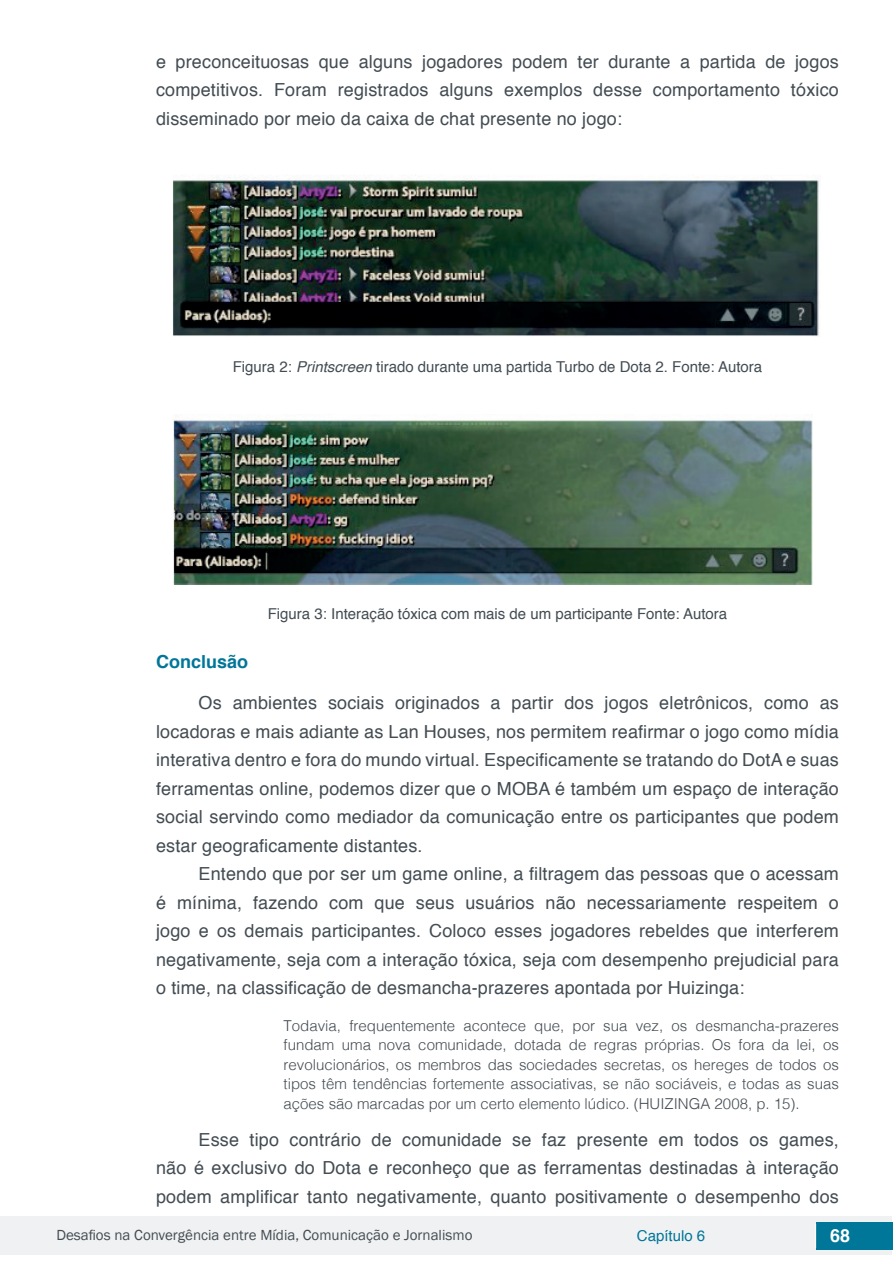
<style>
.page{position:relative;width:893px;height:1263px;background:#fff}
.page>*{position:absolute;margin:0;border:0;box-sizing:border-box;transform-origin:0 0}
.t1{font:18px/28.5px "Helvetica";letter-spacing:.01em;color:#434c52;text-align:justify}
.t2{font:700 18px "Helvetica";color:#007699}
.t3{font:700 18px "Helvetica";color:#fff}
.t4{font:300 15px/19.5px "Helvetica";color:#434c52;text-align:justify}
.t5{font:15px "Helvetica";color:#434c52}
.t6{font:15px "Franklin Gothic";color:#434c52}
.t7{font:15px "Helvetica";color:#007699}
.s1{font-style:italic}
</style>
<div class="page">
<div style="left:1px;top:1216px;width:891px;height:38px;background:#f0f1f2"></div>
<div style="left:816px;top:1222px;width:77px;height:27px;background:#007699"></div>
<svg style="left:815px;top:1224px;width:1px;height:24px"></svg>
<img style="left:173px;top:176px;width:646px;height:161px">
<img style="left:173px;top:415px;width:640px;height:169px">
<p class="t1" style="left:156px;top:47px;width:684px">e preconceituosas que alguns jogadores podem ter durante a partida de jogos competitivos. Foram registrados alguns exemplos desse comportamento tóxico disseminado por meio da caixa de chat presente no jogo:</p>
<p class="t5" style="left:233px;top:355px;width:531px">Figura 2: <span class="s1">Printscreen</span> tirado durante uma partida Turbo de Dota 2. Fonte: Autora</p>
<p class="t5" style="left:268px;top:602px;width:461px">Figura 3: Interação tóxica com mais de um participante Fonte: Autora</p>
<p class="t2" style="left:156px;top:647px;width:94px">Conclusão</p>
<p class="t1" style="left:156px;top:689px;width:684px;text-indent:43px">Os ambientes sociais originados a partir dos jogos eletrônicos, como as locadoras e mais adiante as Lan Houses, nos permitem reafirmar o jogo como mídia interativa dentro e fora do mundo virtual. Especificamente se tratando do DotA e suas ferramentas online, podemos dizer que o MOBA é também um espaço de interação social servindo como mediador da comunicação entre os participantes que podem estar geograficamente distantes.</p>
<p class="t1" style="left:156px;top:860px;width:684px;text-indent:43px">Entendo que por ser um game online, a filtragem das pessoas que o acessam é mínima, fazendo com que seus usuários não necessariamente respeitem o jogo e os demais participantes. Coloco esses jogadores rebeldes que interferem negativamente, seja com a interação tóxica, seja com desempenho prejudicial para o time, na classificação de desmancha-prazeres apontada por Huizinga:</p>
<p class="t4" style="left:284px;top:1015px;width:557px">Todavia, frequentemente acontece que, por sua vez, os desmancha-prazeres fundam uma nova comunidade, dotada de regras próprias. Os fora da lei, os revolucionários, os membros das sociedades secretas, os hereges de todos os tipos têm tendências fortemente associativas, se não sociáveis, e todas as suas ações são marcadas por um certo elemento lúdico. (HUIZINGA 2008, p. 15).</p>
<p class="t1" style="left:156px;top:1126px;width:684px;text-indent:43px">Esse tipo contrário de comunidade se faz presente em todos os games, não é exclusivo do Dota e reconheço que as ferramentas destinadas à interação podem amplificar tanto negativamente, quanto positivamente o desempenho dos</p>
<p class="t6" style="left:56px;top:1226px;width:418px">Desafios na Convergência entre Mídia, Comunicação e Jornalismo</p>
<p class="t7" style="left:637px;top:1224px;width:70px">Capítulo 6</p>
<p class="t3" style="left:830px;top:1221px;width:22px">68</p>
</div>
